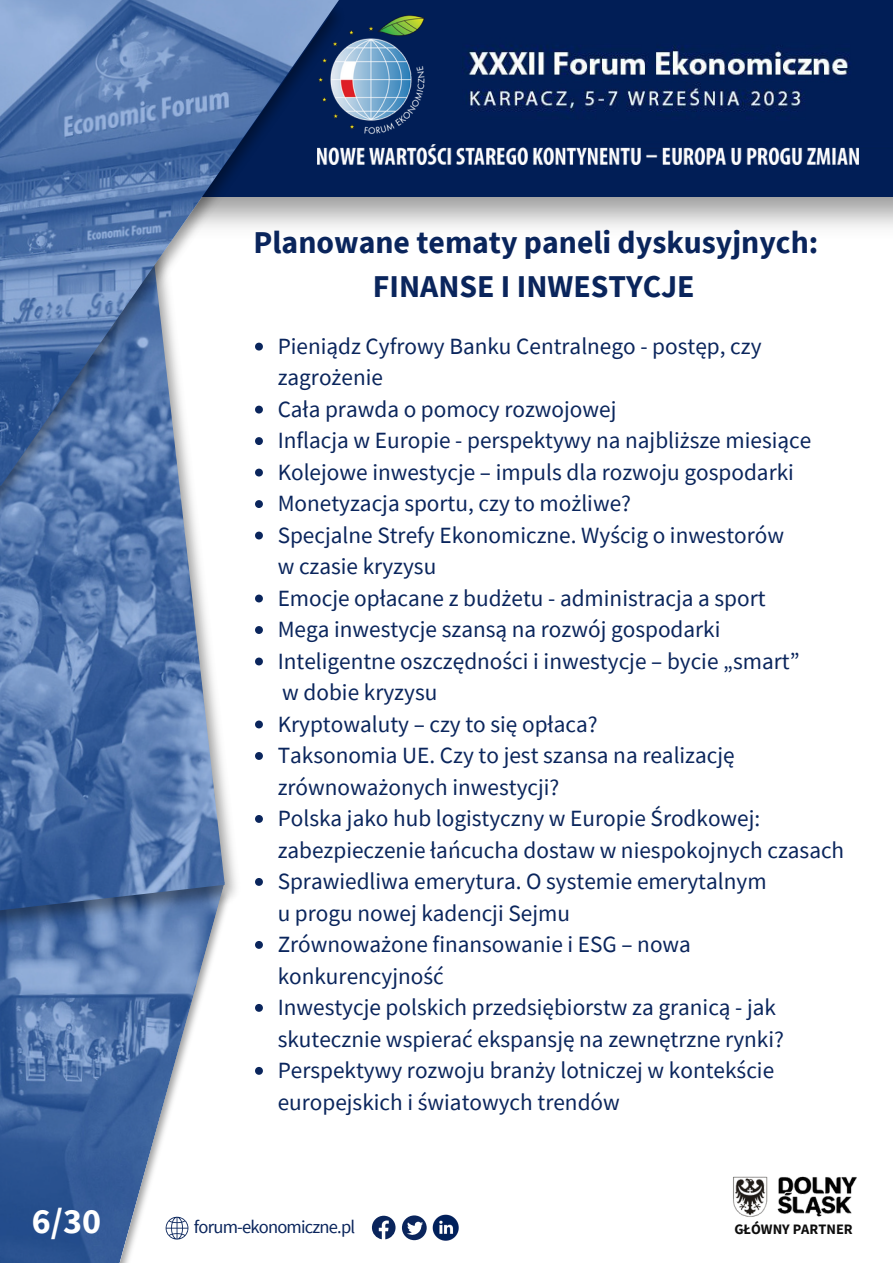
<style>
.page{position:relative;width:893px;height:1264px;background:#fff}
.page>*{position:absolute;margin:0;border:0;box-sizing:border-box;transform-origin:0 0}
.t1{font:700 36px "Source Sans Pro";color:#fff}
.t2{font:700 31.8px "Source Sans Pro";color:#0a255c}
.t3{font:23.25px/31.5px "Source Sans Pro";color:#0a255c}
.t4{font:18.45px "Source Sans Pro";letter-spacing:-.045em;color:#0a255c}
.t5{font:700 14.4px "Source Sans Pro";color:#0d0d0d}
</style>
<div class="page">
<div style="left:376px;top:148px;width:516px;height:49px;background:#011e56"></div>
<img style="left:0;top:957px;width:212px;height:305px">
<img style="left:225px;top:602px;width:36px;height:347px">
<img style="left:0;top:563px;width:225px;height:394px">
<img style="left:0;top:164px;width:376px;height:399px">
<img style="left:0;top:0;width:340px;height:486px">
<svg style="left:165px;top:1216px;width:24px;height:23px"></svg>
<svg style="left:372px;top:1215px;width:23px;height:24px"></svg>
<svg style="left:402px;top:1215px;width:24px;height:25px"></svg>
<img style="left:432px;top:1214px;width:27px;height:27px">
<img style="left:733px;top:1176px;width:124px;height:41px">
<svg style="left:255px;top:343px;width:8px;height:7px"></svg>
<svg style="left:255px;top:405px;width:8px;height:8px"></svg>
<svg style="left:255px;top:437px;width:8px;height:8px"></svg>
<svg style="left:255px;top:468px;width:8px;height:8px"></svg>
<svg style="left:255px;top:500px;width:8px;height:8px"></svg>
<svg style="left:255px;top:531px;width:8px;height:8px"></svg>
<svg style="left:255px;top:594px;width:8px;height:8px"></svg>
<svg style="left:255px;top:626px;width:8px;height:8px"></svg>
<svg style="left:255px;top:657px;width:8px;height:8px"></svg>
<svg style="left:255px;top:720px;width:8px;height:8px"></svg>
<svg style="left:255px;top:752px;width:8px;height:8px"></svg>
<svg style="left:255px;top:815px;width:8px;height:7px"></svg>
<svg style="left:255px;top:878px;width:8px;height:7px"></svg>
<svg style="left:255px;top:941px;width:8px;height:7px"></svg>
<svg style="left:255px;top:1004px;width:8px;height:7px"></svg>
<svg style="left:255px;top:1066px;width:8px;height:8px"></svg>
<img style="left:465px;top:0;width:427px;height:148px">
<img style="left:267px;top:0;width:198px;height:154px">
<img style="left:318px;top:144px;width:540px;height:20px">
<p class="t1" style="left:32px;top:1196px;width:71px">6/30</p>
<p class="t2" style="left:253px;top:222px;width:566px">Planowane tematy paneli dyskusyjnych:</p>
<p class="t2" style="left:373px;top:266px;width:323px">FINANSE I INWESTYCJE</p>
<p class="t3" style="left:278px;top:330px;width:485px">Pieniądz Cyfrowy Banku Centralnego - postęp, czy zagrożenie</p>
<p class="t3" style="left:278px;top:393px;width:340px">Cała prawda o pomocy rozwojowej</p>
<p class="t3" style="left:278px;top:424px;width:535px">Inflacja w Europie - perspektywy na najbliższe miesiące</p>
<p class="t3" style="left:278px;top:456px;width:517px">Kolejowe inwestycje – impuls dla rozwoju gospodarki</p>
<p class="t3" style="left:278px;top:487px;width:355px">Monetyzacja sportu, czy to możliwe?</p>
<p class="t3" style="left:278px;top:519px;width:508px">Specjalne Strefy Ekonomiczne. Wyścig o inwestorów w czasie kryzysu</p>
<p class="t3" style="left:278px;top:582px;width:489px">Emocje opłacane z budżetu - administracja a sport</p>
<p class="t3" style="left:278px;top:613px;width:444px">Mega inwestycje szansą na rozwój gospodarki</p>
<p class="t3" style="left:278px;top:644px;width:523px">Inteligentne oszczędności i inwestycje – bycie „smart” w dobie kryzysu</p>
<p class="t3" style="left:278px;top:707px;width:321px">Kryptowaluty – czy to się opłaca?</p>
<p class="t3" style="left:278px;top:739px;width:458px">Taksonomia UE. Czy to jest szansa na realizację zrównoważonych inwestycji?</p>
<p class="t3" style="left:278px;top:802px;width:568px">Polska jako hub logistyczny w Europie Środkowej: zabezpieczenie łańcucha dostaw w niespokojnych czasach</p>
<p class="t3" style="left:278px;top:865px;width:490px">Sprawiedliwa emerytura. O systemie emerytalnym u progu nowej kadencji Sejmu</p>
<p class="t3" style="left:278px;top:928px;width:415px">Zrównoważone finansowanie i ESG – nowa konkurencyjność</p>
<p class="t3" style="left:278px;top:991px;width:508px">Inwestycje polskich przedsiębiorstw za granicą - jak skutecznie wspierać ekspansję na zewnętrzne rynki?</p>
<p class="t3" style="left:278px;top:1054px;width:498px">Perspektywy rozwoju branży lotniczej w kontekście europejskich i światowych trendów</p>
<p class="t4" style="left:194px;top:1214px;width:163px">forum-ekonomiczne.pl</p>
<p class="t5" style="left:734px;top:1219px;width:120px">GŁÓWNY PARTNER</p>
</div>
